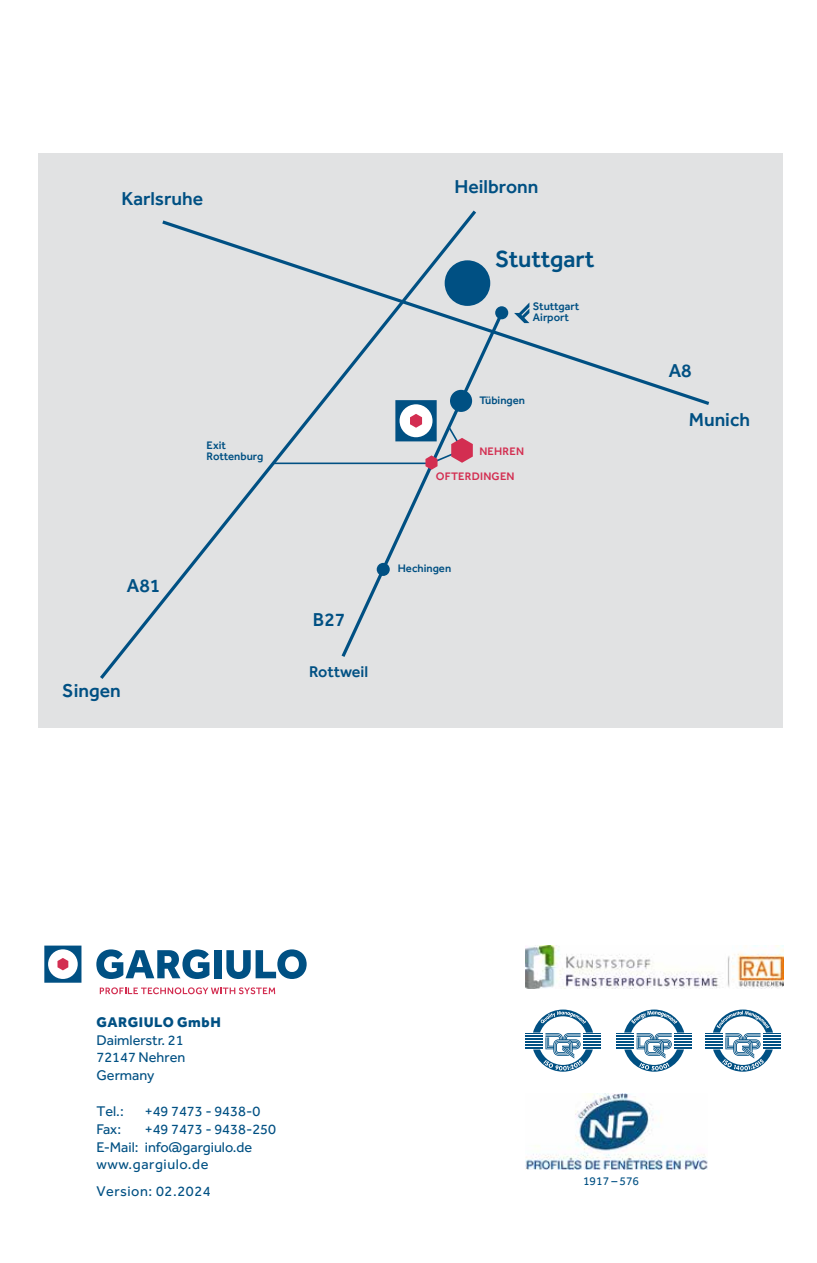
<style>
.page{position:relative;width:817px;height:1263px;background:#fff}
.page>*{position:absolute;margin:0;border:0;box-sizing:border-box;transform-origin:0 0}
.t1{font:500 24.15px "Effra";letter-spacing:-.005em;color:#005083}
.t2{font:500 19.35px "Effra";color:#005083}
.t3{font:500 16.05px "Effra";letter-spacing:-.01em;color:#005083}
.t4{font:14.55px/17.7px "Effra";color:#005083}
.t5{font:14.55px "Effra";letter-spacing:.04em;color:#005083}
.t6{font:800 14.55px "Effra";letter-spacing:.04em;color:#005083}
.t7{font:12px "Effra";color:#005083}
.t8{font:500 11.25px/11.2px "Effra";color:#005083}
.t9{font:500 11.25px "Effra";letter-spacing:.02em;color:#d32e51}
</style>
<div class="page">
<img style="left:525px;top:945px;width:258px;height:43px">
<img style="left:525px;top:1093px;width:182px;height:76px">
<div style="left:38px;top:153px;width:744px;height:574px;background:#e1e2e3"></div>
<svg style="left:100px;top:210px;width:376px;height:469px"></svg>
<svg style="left:159px;top:218px;width:551px;height:190px"></svg>
<div style="left:450px;top:390px;width:22px;height:22px;background:#005083;border-radius:50%"></div>
<svg style="left:44px;top:945px;width:37px;height:38px"></svg>
<svg style="left:100px;top:987px;width:175px;height:7px"></svg>
<svg style="left:96px;top:949px;width:113px;height:30px"></svg>
<div style="left:214px;top:950px;width:7px;height:28px;background:#005083"></div>
<svg style="left:226px;top:949px;width:80px;height:30px"></svg>
<svg style="left:395px;top:400px;width:77px;height:70px"></svg>
<svg style="left:525px;top:1009px;width:75px;height:63px"></svg>
<svg style="left:705px;top:1009px;width:75px;height:63px"></svg>
<svg style="left:616px;top:1009px;width:76px;height:63px"></svg>
<h2 class="t2" style="left:121px;top:187px;width:83px">Karlsruhe</h2>
<h2 class="t2" style="left:127px;top:574px;width:35px">A81</h2>
<h2 class="t2" style="left:62px;top:679px;width:60px">Singen</h2>
<p class="t8" style="left:206px;top:439px;width:58px">Exit<br>Rottenburg</p>
<h2 class="t2" style="left:454px;top:175px;width:85px">Heilbronn</h2>
<h1 class="t1" style="left:495px;top:244px;width:101px">Stuttgart</h1>
<p class="t8" style="left:533px;top:301px;width:48px">Stuttgart<br>Airport</p>
<p class="t8" style="left:479px;top:394px;width:47px">Tübingen</p>
<p class="t9" style="left:479px;top:444px;width:46px">NEHREN</p>
<p class="t9" style="left:435px;top:469px;width:80px">OFTERDINGEN</p>
<h2 class="t2" style="left:313px;top:608px;width:34px">B27</h2>
<p class="t3" style="left:309px;top:662px;width:61px">Rottweil</p>
<p class="t8" style="left:398px;top:563px;width:55px">Hechingen</p>
<h2 class="t2" style="left:668px;top:358px;width:24px">A8</h2>
<h2 class="t2" style="left:688px;top:408px;width:63px">Munich</h2>
<p class="t6" style="left:96px;top:1013px;width:126px">GARGIULO GmbH</p>
<p class="t4" style="left:96px;top:1031px;width:90px">Daimlerstr. 21<br>72147 Nehren<br>Germany</p>
<p class="t4" style="left:96px;top:1102px;width:29px">Tel.:</p>
<p class="t4" style="left:145px;top:1102px;width:117px">+49 7473 - 9438-0</p>
<p class="t4" style="left:96px;top:1120px;width:26px">Fax:</p>
<p class="t4" style="left:96px;top:1120px;width:181px;text-indent:48px">+49 7473 - 9438-250<br>E-Mail: info@gargiulo.de www.gargiulo.de</p>
<p class="t5" style="left:96px;top:1182px;width:116px">Version: 02.2024</p>
<p class="t7" style="left:583px;top:1174px;width:58px">1917 – 576</p>
</div>
